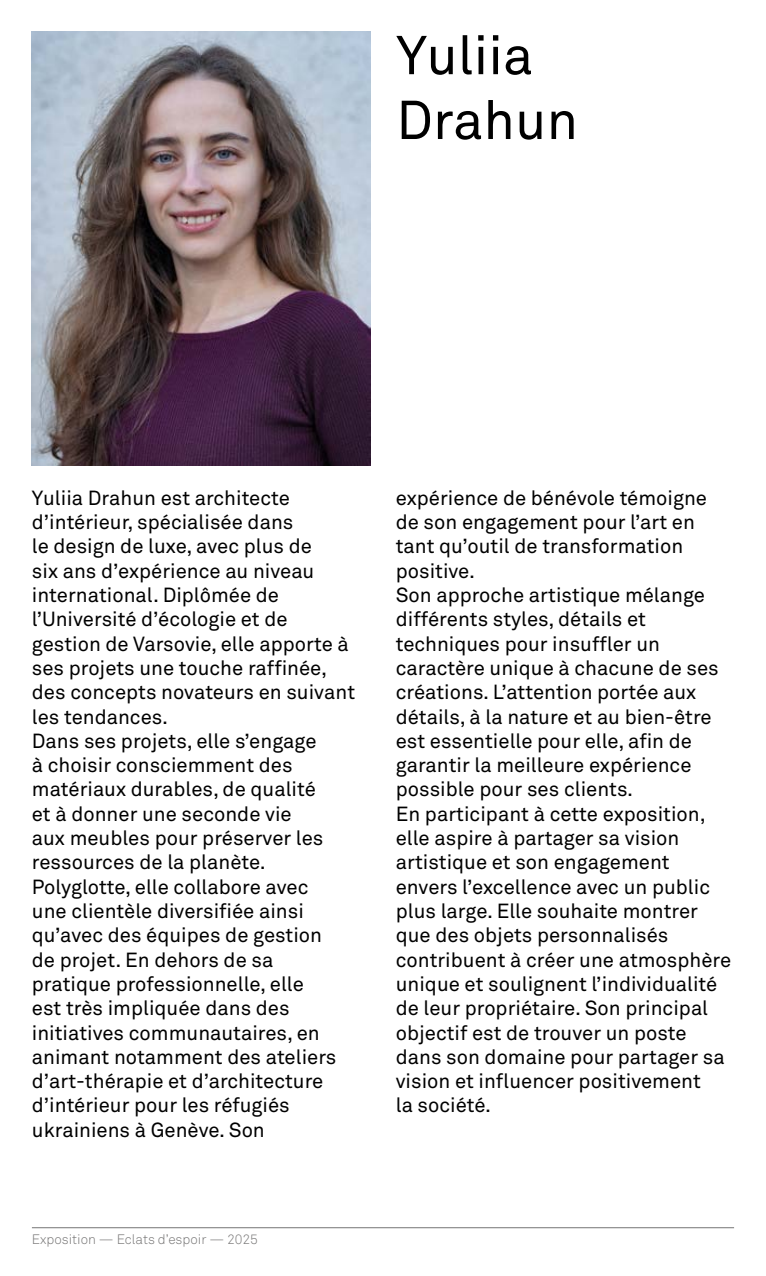
<style>
.page{position:relative;width:766px;height:1276px;background:#fff}
.page>*{position:absolute;margin:0;border:0;box-sizing:border-box;transform-origin:0 0}
.t1{font:54px/64.8px "Akkurat Pro";color:#000}
.t2{font:20.25px/24.3px "Akkurat Pro";color:#000}
.t3{font:300 13.5px "Akkurat Pro";color:#757474}
</style>
<div class="page">
<hr style="left:32px;top:1227px;width:701px;height:1px;background:#757474">
<img style="left:32px;top:32px;width:338px;height:434px">
<h1 class="t1" style="left:396px;top:23px;width:183px">Yuliia<br>Drahun</h1>
<p class="t2" style="left:32px;top:485px;width:324px">Yuliia Drahun est architecte d’intérieur, spécialisée dans<br>le design de luxe, avec plus de<br>six ans d’expérience au niveau international. Diplômée de l’Université d’écologie et de gestion de Varsovie, elle apporte à ses projets une touche raffinée, des concepts novateurs en suivant les tendances.<br>Dans ses projets, elle s’engage<br>à choisir consciemment des matériaux durables, de qualité<br>et à donner une seconde vie<br>aux meubles pour préserver les ressources de la planète.<br>Polyglotte, elle collabore avec<br>une clientèle diversifiée ainsi qu’avec des équipes de gestion<br>de projet. En dehors de sa pratique professionnelle, elle<br>est très impliquée dans des initiatives communautaires, en animant notamment des ateliers d’art-thérapie et d’architecture d’intérieur pour les réfugiés ukrainiens à Genève. Son</p>
<p class="t2" style="left:395px;top:485px;width:337px">expérience de bénévole témoigne de son engagement pour l’art en tant qu’outil de transformation positive.<br>Son approche artistique mélange différents styles, détails et techniques pour insuffler un caractère unique à chacune de ses créations. L’attention portée aux détails, à la nature et au bien-être est essentielle pour elle, afin de garantir la meilleure expérience possible pour ses clients.<br>En participant à cette exposition, elle aspire à partager sa vision artistique et son engagement envers l’excellence avec un public plus large. Elle souhaite montrer que des objets personnalisés contribuent à créer une atmosphère unique et soulignent l’individualité de leur propriétaire. Son principal objectif est de trouver un poste dans son domaine pour partager sa vision et influencer positivement<br>la société.</p>
<p class="t3" style="left:32px;top:1231px;width:227px">Exposition — Eclats d’espoir — 2025</p>
</div>
